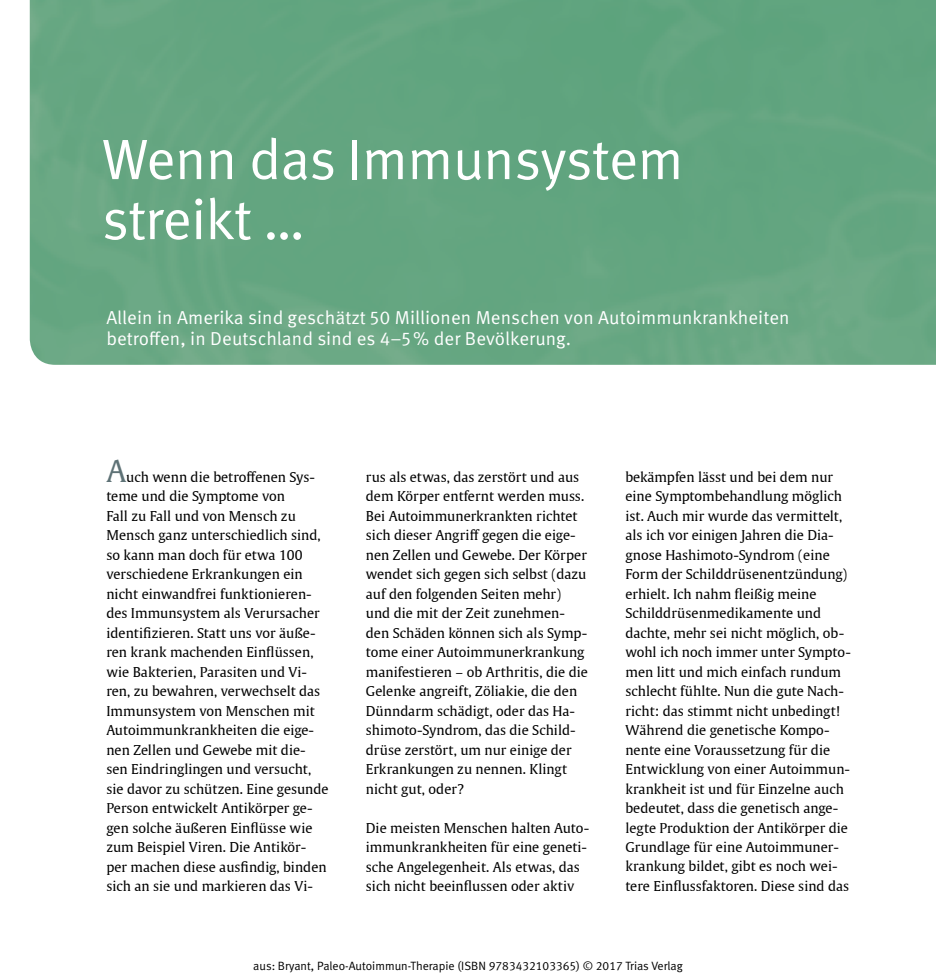
<style>
.page{position:relative;width:936px;height:978px;background:#fff}
.page>*{position:absolute;margin:0;border:0;box-sizing:border-box;transform-origin:0 0}
.t1{font:57px/60px "Meta Pro Norm";letter-spacing:-.02em;color:#fff}
.t2{font:30px "Thieme Gulliver 2011";color:#5e7276}
.t3{font:18.75px/21.8px "Meta Pro Norm";letter-spacing:.005em;color:#fff}
.t4{font:13.5px/19.5px "Thieme Gulliver 2011";letter-spacing:.005em;color:#000}
.t5{font:12px "Meta Normal LF";color:#000}
</style>
<div class="page">
<div style="left:30px;top:0;width:905px;height:365px;background:#64a580"></div>
<h1 class="t1" style="left:102px;top:126px;width:583px">Wenn das Immunsystem streikt …</h1>
<h3 class="t3" style="left:106px;top:305px;width:684px">Allein in Amerika sind geschätzt 50 Millionen Menschen von Autoimmunkrankheiten betroffen, in Deutschland sind es 4–5% der Bevölkerung.</h3>
<h2 class="t2" style="left:106px;top:448px;width:21px">A</h2>
<p class="t4" style="left:106px;top:466px;width:224px;text-indent:20px">uch wenn die betroffenen Sys&shy;teme und die Symptome von<br>Fall zu Fall und von Mensch zu<br>Mensch ganz unterschiedlich sind, so kann man doch für etwa 100 verschiedene Erkrankungen ein nicht einwandfrei funktionieren&shy;des Immunsystem als Verursacher identifizieren. Statt uns vor äuße&shy;ren krank machenden Einflüssen, wie Bakterien, Parasiten und Vi&shy;ren, zu bewahren, verwechselt das<br>Immunsystem von Menschen mit<br>Autoimmunkrankheiten die eige&shy;nen Zellen und Gewebe mit die&shy;sen Eindringlingen und versucht, sie davor zu schützen. Eine gesunde<br>Person entwickelt Antikörper ge&shy;gen solche äußeren Einflüsse wie zum Beispiel Viren. Die Antikör&shy;per machen diese ausfindig, binden sich an sie und markieren das Vi-</p>
<p class="t4" style="left:366px;top:466px;width:223px">rus als etwas, das zerstört und aus dem Körper entfernt werden muss.<br>Bei Autoimmunerkrankten richtet sich dieser Angriff gegen die eige&shy;nen Zellen und Gewebe. Der Körper wendet sich gegen sich selbst (dazu auf den folgenden Seiten mehr) und die mit der Zeit zunehmen&shy;den Schäden können sich als Symp&shy;tome einer Autoimmunerkrankung manifestieren – ob Arthritis, die die<br>Gelenke angreift, Zöliakie, die den<br>Dünndarm schädigt, oder das Ha&shy;shimoto-Syndrom, das die Schild&shy;drüse zerstört, um nur einige der<br>Erkrankungen zu nennen. Klingt nicht gut, oder?</p>
<p class="t4" style="left:366px;top:817px;width:225px">Die meisten Menschen halten Auto&shy;immunkrankheiten für eine geneti&shy;sche Angelegenheit. Als etwas, das sich nicht beeinflussen oder aktiv</p>
<p class="t4" style="left:625px;top:466px;width:227px">bekämpfen lässt und bei dem nur eine Symptombehandlung möglich ist. Auch mir wurde das vermittelt, als ich vor einigen Jahren die Dia&shy;gnose Hashimoto-Syndrom (eine Form der Schilddrüsenentzündung) erhielt. Ich nahm fleißig meine Schilddrüsenmedikamente und dachte, mehr sei nicht möglich, ob&shy;wohl ich noch immer unter Sympto&shy;men litt und mich einfach rundum schlecht fühlte. Nun die gute Nach&shy;richt: das stimmt nicht unbedingt!<br>Während die genetische Kompo&shy;nente eine Voraussetzung für die Entwicklung von einer Autoimmun&shy;krankheit ist und für Einzelne auch bedeutet, dass die genetisch ange&shy;legte Produktion der Antikörper die Grundlage für eine Autoimmuner&shy;krankung bildet, gibt es noch wei&shy;tere Einflussfaktoren. Diese sind das</p>
<p class="t5" style="left:253px;top:959px;width:431px">aus: Bryant, Paleo-Autoimmun-Therapie (ISBN 9783432103365) © 2017 Trias Verlag</p>
</div>
